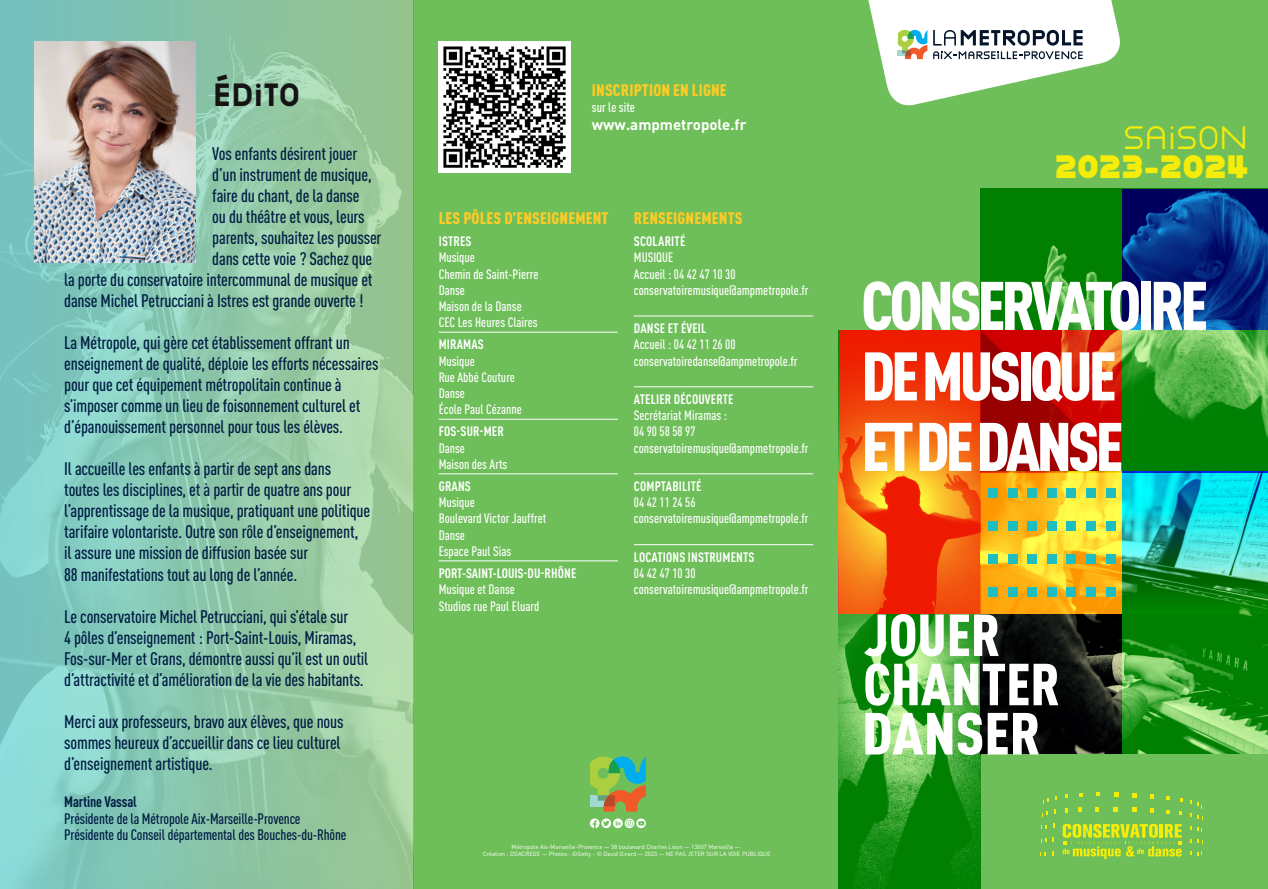
<style>
.page{position:relative;width:1268px;height:889px;background:#fff}
.page>*{position:absolute;margin:0;border:0;box-sizing:border-box;transform-origin:0 0}
.t1{font:900 condensed 67.5px/70.5px "DIN Pro";letter-spacing:-.06em;color:#fff}
.t2{font:900 30.3px "Victoire";color:#f5ec09}
.t3{font:30.3px "Victoire";color:#f5ec09}
.t4{font:700 30px "Victoire";color:#141414}
.t5{font:500 condensed 18px/21px "DIN Pro";letter-spacing:-.01em;color:#001c43}
.t6{font:500 condensed 18px/21px "DIN Pro";letter-spacing:-.01em;color:#001d43}
.t7{font:900 condensed 16.5px "DIN Pro";letter-spacing:.01em;color:#fecb26}
.t8{font:900 condensed 16.5px "DIN Pro";letter-spacing:.01em;color:#fecb25}
.t9{font:500 condensed 15px/16.5px "DIN Pro";letter-spacing:-.01em;color:#001c43}
.t10{font:700 15px "DIN Pro";color:#fff}
.t11{font:700 condensed 15px "DIN Pro";letter-spacing:-.01em;color:#001c43}
.t12{font:500 condensed 13.5px/16.2px "DIN Pro";color:#fff}
.t13{font:700 condensed 13.5px "DIN Pro";letter-spacing:.01em;color:#fff}
.t14{font:6px/7.2px "DIN Pro";color:#fff;text-align:center}
</style>
<div class="page">
<div style="left:413px;top:0;width:854px;height:889px;background:#6ebf59"></div>
<img style="left:838px;top:330px;width:142px;height:559px">
<img style="left:980px;top:189px;width:287px;height:565px">
<svg style="left:980px;top:330px;width:142px;height:142px;background:#b80d04"></svg>
<div style="left:1027px;top:488px;width:9px;height:10px;background:#1ebdbf"></div>
<div style="left:1046px;top:488px;width:10px;height:10px;background:#1ebdbf"></div>
<div style="left:1066px;top:488px;width:9px;height:10px;background:#1ebdbf"></div>
<div style="left:1086px;top:488px;width:9px;height:10px;background:#1ebdbf"></div>
<div style="left:1105px;top:488px;width:10px;height:10px;background:#1ebdbf"></div>
<div style="left:1027px;top:521px;width:9px;height:10px;background:#1ebdbf"></div>
<div style="left:1046px;top:521px;width:10px;height:10px;background:#1ebdbf"></div>
<div style="left:1066px;top:521px;width:9px;height:10px;background:#1ebdbf"></div>
<div style="left:1086px;top:521px;width:9px;height:10px;background:#1ebdbf"></div>
<div style="left:1105px;top:521px;width:10px;height:10px;background:#1ebdbf"></div>
<div style="left:988px;top:488px;width:9px;height:10px;background:#1ebdbf"></div>
<div style="left:1008px;top:488px;width:9px;height:10px;background:#1ebdbf"></div>
<div style="left:988px;top:521px;width:9px;height:10px;background:#1ebdbf"></div>
<div style="left:1008px;top:521px;width:9px;height:10px;background:#1ebdbf"></div>
<div style="left:1027px;top:554px;width:9px;height:10px;background:#1ebdbf"></div>
<div style="left:1046px;top:554px;width:10px;height:10px;background:#1ebdbf"></div>
<div style="left:1066px;top:554px;width:9px;height:10px;background:#1ebdbf"></div>
<div style="left:1086px;top:554px;width:9px;height:10px;background:#1ebdbf"></div>
<div style="left:1105px;top:554px;width:10px;height:10px;background:#1ebdbf"></div>
<div style="left:1027px;top:587px;width:9px;height:10px;background:#1ebdbf"></div>
<div style="left:1046px;top:587px;width:10px;height:10px;background:#1ebdbf"></div>
<div style="left:1066px;top:587px;width:9px;height:10px;background:#1ebdbf"></div>
<div style="left:1086px;top:587px;width:9px;height:10px;background:#1ebdbf"></div>
<div style="left:1105px;top:587px;width:10px;height:10px;background:#1ebdbf"></div>
<div style="left:988px;top:554px;width:9px;height:10px;background:#1ebdbf"></div>
<div style="left:1008px;top:554px;width:9px;height:10px;background:#1ebdbf"></div>
<div style="left:988px;top:587px;width:9px;height:10px;background:#1ebdbf"></div>
<div style="left:1008px;top:587px;width:9px;height:10px;background:#1ebdbf"></div>
<img style="left:0;top:0;width:413px;height:889px">
<hr style="left:633px;top:316px;width:179px;height:1px;background:#fff">
<hr style="left:633px;top:386px;width:179px;height:1px;background:#fff">
<hr style="left:633px;top:473px;width:179px;height:1px;background:#fff">
<hr style="left:633px;top:544px;width:179px;height:1px;background:#fff">
<hr style="left:438px;top:332px;width:179px;height:1px;background:#fff">
<hr style="left:438px;top:419px;width:179px;height:1px;background:#fff">
<hr style="left:438px;top:473px;width:179px;height:1px;background:#fff">
<hr style="left:438px;top:560px;width:179px;height:1px;background:#fff">
<svg style="left:864px;top:614px;width:134px;height:42px;background:#9cca9a"></svg>
<svg style="left:865px;top:663px;width:192px;height:42px;background:#a1bc9f"></svg>
<svg style="left:865px;top:712px;width:173px;height:43px;background:#b1c9ad"></svg>
<img style="left:34px;top:41px;width:161px;height:221px">
<img style="left:438px;top:41px;width:132px;height:131px">
<svg style="left:1062px;top:823px;width:119px;height:36px"></svg>
<svg style="left:1095px;top:807px;width:3px;height:4px"></svg>
<svg style="left:1096px;top:792px;width:3px;height:4px"></svg>
<svg style="left:1114px;top:792px;width:3px;height:4px"></svg>
<svg style="left:1113px;top:807px;width:4px;height:4px"></svg>
<svg style="left:1132px;top:807px;width:3px;height:5px"></svg>
<svg style="left:1132px;top:793px;width:4px;height:4px"></svg>
<svg style="left:1150px;top:808px;width:3px;height:4px"></svg>
<svg style="left:1150px;top:794px;width:3px;height:4px"></svg>
<svg style="left:1166px;top:796px;width:3px;height:4px"></svg>
<svg style="left:1190px;top:800px;width:12px;height:19px"></svg>
<svg style="left:1078px;top:807px;width:3px;height:4px"></svg>
<svg style="left:1079px;top:793px;width:3px;height:4px"></svg>
<svg style="left:1041px;top:837px;width:12px;height:5px"></svg>
<svg style="left:1042px;top:796px;width:14px;height:20px"></svg>
<svg style="left:868px;top:0;width:252px;height:106px"></svg>
<svg style="left:590px;top:756px;width:55px;height:55px"></svg>
<svg style="left:589px;top:818px;width:56px;height:10px"></svg>
<h3 class="t4" style="left:213px;top:73px;width:89px">édito</h3>
<p class="t6" style="left:212px;top:142px;width:171px">Vos enfants désirent jouer d’un instrument de musique, faire du chant, de la danse<br>ou du théâtre et vous, leurs parents, souhaitez les pousser dans cette voie ? Sachez que</p>
<p class="t5" style="left:64px;top:268px;width:310px">la porte du conservatoire intercommunal de musique et danse Michel Petrucciani à Istres est grande ouverte !</p>
<p class="t5" style="left:64px;top:331px;width:316px">La Métropole, qui gère cet établissement offrant un enseignement de qualité, déploie les efforts nécessaires pour que cet équipement métropolitain continue à s’imposer comme un lieu de foisonnement culturel et d’épanouissement personnel pour tous les élèves.</p>
<p class="t5" style="left:64px;top:457px;width:307px">Il accueille les enfants à partir de sept ans dans toutes les disciplines, et à partir de quatre ans pour l’apprentissage de la musique, pratiquant une politique tarifaire volontariste. Outre son rôle d’enseignement, il assure une mission de diffusion basée sur<br>88 manifestations tout au long de l’année.</p>
<p class="t5" style="left:64px;top:604px;width:305px">Le conservatoire Michel Petrucciani, qui s’étale sur<br>4 pôles d’enseignement : Port-Saint-Louis, Miramas, Fos-sur-Mer et Grans, démontre aussi qu’il est un outil d’attractivité et d’amélioration de la vie des habitants.</p>
<p class="t5" style="left:64px;top:709px;width:281px">Merci aux professeurs, bravo aux élèves, que nous sommes heureux d’accueillir dans ce lieu culturel d’enseignement artistique.</p>
<p class="t11" style="left:64px;top:790px;width:74px">Martine Vassal</p>
<p class="t9" style="left:64px;top:809px;width:284px">Présidente de la Métropole Aix-Marseille-Provence<br>Présidente du Conseil départemental des Bouches-du-Rhône</p>
<p class="t8" style="left:591px;top:78px;width:136px">INSCRIPTION EN LIGNE</p>
<p class="t12" style="left:591px;top:98px;width:45px">sur le site</p>
<p class="t10" style="left:591px;top:114px;width:156px">www.ampmetropole.fr</p>
<p class="t7" style="left:438px;top:205px;width:171px">LES PÔLES D’ENSEIGNEMENT</p>
<p class="t13" style="left:438px;top:231px;width:34px">ISTRES</p>
<p class="t12" style="left:438px;top:248px;width:101px">Musique<br>Chemin de Saint-Pierre<br>Danse<br>Maison de la Danse<br>CEC Les Heures Claires</p>
<p class="t13" style="left:438px;top:335px;width:47px">MIRAMAS</p>
<p class="t12" style="left:438px;top:352px;width:85px">Musique<br>Rue Abbé Couture<br>Danse<br>École Paul Cézanne</p>
<p class="t13" style="left:438px;top:422px;width:67px">FOS-SUR-MER</p>
<p class="t12" style="left:438px;top:439px;width:70px">Danse<br>Maison des Arts</p>
<p class="t13" style="left:438px;top:476px;width:34px">GRANS</p>
<p class="t12" style="left:438px;top:493px;width:109px">Musique<br>Boulevard Victor Jauffret<br>Danse<br>Espace Paul Sias</p>
<p class="t13" style="left:438px;top:563px;width:139px">PORT-SAINT-LOUIS-DU-RHÔNE</p>
<p class="t12" style="left:438px;top:580px;width:102px">Musique et Danse<br>Studios rue Paul Eluard</p>
<p class="t7" style="left:633px;top:205px;width:110px">RENSEIGNEMENTS</p>
<p class="t13" style="left:633px;top:231px;width:53px">SCOLARITÉ</p>
<p class="t12" style="left:633px;top:248px;width:176px">MUSIQUE<br>Accueil : 04 42 47 10 30 conservatoiremusique@ampmetropole.fr</p>
<p class="t13" style="left:633px;top:318px;width:74px">DANSE ET ÉVEIL</p>
<p class="t12" style="left:633px;top:335px;width:165px">Accueil : 04 42 11 26 00 conservatoiredanse@ampmetropole.fr</p>
<p class="t13" style="left:633px;top:389px;width:101px">ATELIER DÉCOUVERTE</p>
<p class="t12" style="left:633px;top:406px;width:176px">Secrétariat Miramas :<br>04 90 58 58 97 conservatoiremusique@ampmetropole.fr</p>
<p class="t13" style="left:633px;top:476px;width:69px">COMPTABILITÉ</p>
<p class="t12" style="left:633px;top:493px;width:176px">04 42 11 24 56 conservatoiremusique@ampmetropole.fr</p>
<p class="t13" style="left:633px;top:547px;width:122px">LOCATIONS INSTRUMENTS</p>
<p class="t12" style="left:633px;top:564px;width:176px">04 42 47 10 30 conservatoiremusique@ampmetropole.fr</p>
<h2 class="t3" style="left:1123px;top:116px;width:126px">SAISON</h2>
<h2 class="t2" style="left:1054px;top:143px;width:195px">2023-2024</h2>
<h1 class="t1" style="left:861px;top:265px;width:348px">CONSERVATOIRE<br>DE MUSIQUE<br>ET DE DANSE</h1>
<p class="t14" style="left:482px;top:843px;width:289px">Métropole Aix-Marseille-Provence — 58 boulevard Charles Livon — 13007 Marseille —<br>Création : DGACREGE — Photos : ©Getty - © David Girard — 2023 — NE PAS JETER SUR LA VOIE PUBLIQUE</p>
</div>
